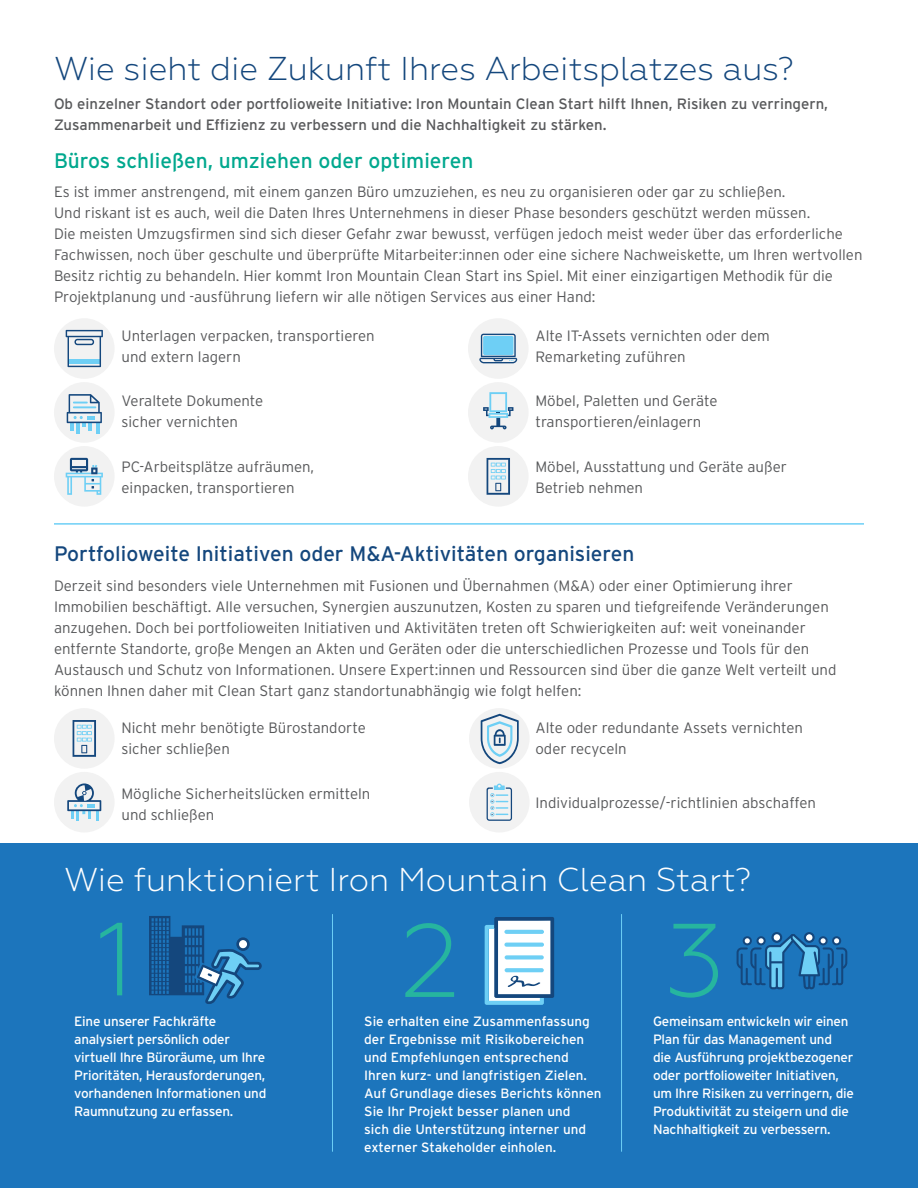
<style>
.page{position:relative;width:918px;height:1188px;background:#fff}
.page>*{position:absolute;margin:0;border:0;box-sizing:border-box;transform-origin:0 0}
.t1{font:300 33px "Geometria";color:#14477d}
.t2{font:300 33px "Geometria";color:#fff}
.t3{font:21px "Interstate";color:#14477d}
.t4{font:21px "Interstate";color:#00a88e}
.t5{font:300 15px/21px "Interstate";color:#58595b}
.t6{font:15px/21px "Interstate";color:#58595b}
.t7{font:13.5px/18px "Interstate";letter-spacing:-.02em;color:#fff}
.t8{font:13.5px/18px "Interstate";color:#fff}
</style>
<div class="page">
<div style="left:0;top:844px;width:918px;height:344px;background:#1c75bc"></div>
<hr style="left:54px;top:523px;width:810px;height:2px;background:#6dcff6">
<hr style="left:332px;top:914px;width:1px;height:238px;background:#6dcff6">
<hr style="left:621px;top:914px;width:1px;height:238px;background:#6dcff6">
<svg style="left:100px;top:923px;width:22px;height:72px"></svg>
<svg style="left:670px;top:924px;width:48px;height:74px"></svg>
<svg style="left:405px;top:923px;width:49px;height:74px"></svg>
<svg style="left:149px;top:916px;width:113px;height:88px"></svg>
<svg style="left:485px;top:917px;width:69px;height:88px"></svg>
<svg style="left:737px;top:932px;width:110px;height:57px"></svg>
<div style="left:54px;top:318px;width:61px;height:61px;background:#f2f2f2;border-radius:50%"></div>
<svg style="left:66px;top:330px;width:37px;height:37px"></svg>
<div style="left:54px;top:382px;width:61px;height:61px;background:#f2f2f2;border-radius:50%"></div>
<svg style="left:67px;top:394px;width:35px;height:39px"></svg>
<hr style="left:73px;top:406px;width:23px;height:2px;background:#6ecff5">
<div style="left:54px;top:446px;width:61px;height:61px;background:#f2f2f2;border-radius:50%"></div>
<svg style="left:66px;top:458px;width:37px;height:37px"></svg>
<div style="left:468px;top:318px;width:61px;height:61px;background:#f2f2f2;border-radius:50%"></div>
<svg style="left:479px;top:334px;width:38px;height:29px"></svg>
<div style="left:483px;top:336px;width:30px;height:19px;background:#6ecff5;border-radius:2px"></div>
<div style="left:468px;top:382px;width:61px;height:61px;background:#f2f2f2;border-radius:50%"></div>
<svg style="left:483px;top:392px;width:30px;height:37px"></svg>
<div style="left:468px;top:446px;width:61px;height:61px;background:#f2f2f2;border-radius:50%"></div>
<svg style="left:487px;top:458px;width:23px;height:37px"></svg>
<div style="left:469px;top:708px;width:61px;height:61px;background:#f2f2f2;border-radius:50%"></div>
<svg style="left:481px;top:714px;width:38px;height:50px"></svg>
<div style="left:469px;top:772px;width:61px;height:60px;background:#f2f2f2;border-radius:50%"></div>
<svg style="left:487px;top:784px;width:25px;height:37px"></svg>
<div style="left:54px;top:708px;width:61px;height:61px;background:#f2f2f2;border-radius:50%"></div>
<svg style="left:73px;top:720px;width:23px;height:37px"></svg>
<div style="left:54px;top:772px;width:61px;height:60px;background:#f2f2f2;border-radius:50%"></div>
<svg style="left:67px;top:783px;width:34px;height:38px"></svg>
<h1 class="t1" style="left:54px;top:49px;width:741px">Wie sieht die Zukunft Ihres Arbeitsplatzes aus?</h1>
<p class="t6" style="left:54px;top:93px;width:776px">Ob einzelner Standort oder portfolioweite Initiative: Iron Mountain Clean Start hilft Ihnen, Risiken zu verringern,<br>Zusammenarbeit und Effizienz zu verbessern und die Nachhaltigkeit zu stärken.</p>
<h2 class="t4" style="left:54px;top:145px;width:421px">Büros schließen, umziehen oder optimieren</h2>
<p class="t5" style="left:54px;top:180px;width:810px">Es ist immer anstrengend, mit einem ganzen Büro umzuziehen, es neu zu organisieren oder gar zu schließen.<br>Und riskant ist es auch, weil die Daten Ihres Unternehmens in dieser Phase besonders geschützt werden müssen.<br>Die meisten Umzugsfirmen sind sich dieser Gefahr zwar bewusst, verfügen jedoch meist weder über das erforderliche Fachwissen, noch über geschulte und überprüfte Mitarbeiter:innen oder eine sichere Nachweiskette, um Ihren wertvollen Besitz richtig zu behandeln. Hier kommt Iron Mountain Clean Start ins Spiel. Mit einer einzigartigen Methodik für die Projektplanung und -ausführung liefern wir alle nötigen Services aus einer Hand:</p>
<p class="t5" style="left:122px;top:324px;width:255px">Unterlagen verpacken, transportieren und extern lagern</p>
<p class="t5" style="left:122px;top:390px;width:143px">Veraltete Dokumente sicher vernichten</p>
<p class="t5" style="left:122px;top:456px;width:194px">PC-Arbeitsplätze aufräumen, einpacken, transportieren</p>
<p class="t5" style="left:536px;top:324px;width:236px">Alte IT-Assets vernichten oder dem<br>Remarketing zuführen</p>
<p class="t5" style="left:536px;top:390px;width:184px">Möbel, Paletten und Geräte transportieren/einlagern</p>
<p class="t5" style="left:536px;top:456px;width:253px">Möbel, Ausstattung und Geräte außer<br>Betrieb nehmen</p>
<h2 class="t3" style="left:54px;top:539px;width:582px">Portfolioweite Initiativen oder M&amp;A-Aktivitäten organisieren</h2>
<p class="t5" style="left:54px;top:574px;width:784px">Derzeit sind besonders viele Unternehmen mit Fusionen und Übernahmen (M&amp;A) oder einer Optimierung ihrer Immobilien beschäftigt. Alle versuchen, Synergien auszunutzen, Kosten zu sparen und tiefgreifende Veränderungen anzugehen. Doch bei portfolioweiten Initiativen und Aktivitäten treten oft Schwierigkeiten auf: weit voneinander entfernte Standorte, große Mengen an Akten und Geräten oder die unterschiedlichen Prozesse und Tools für den Austausch und Schutz von Informationen. Unsere Expert:innen und Ressourcen sind über die ganze Welt verteilt und können Ihnen daher mit Clean Start ganz standortunabhängig wie folgt helfen:</p>
<p class="t5" style="left:122px;top:716px;width:246px">Nicht mehr benötigte Bürostandorte sicher schließen</p>
<p class="t5" style="left:122px;top:782px;width:250px">Mögliche Sicherheitslücken ermitteln und schließen</p>
<p class="t5" style="left:536px;top:716px;width:269px">Alte oder redundante Assets vernichten oder recyceln</p>
<p class="t5" style="left:536px;top:791px;width:282px">Individualprozesse/-richtlinien abschaffen</p>
<h1 class="t2" style="left:64px;top:861px;width:689px">Wie funktioniert Iron Mountain Clean Start?</h1>
<p class="t7" style="left:74px;top:1012px;width:194px">Eine unserer Fachkräfte analysiert persönlich oder virtuell Ihre Büroräume, um Ihre<br>Prioritäten, Herausforderungen, vorhandenen Informationen und<br>Raumnutzung zu erfassen.</p>
<p class="t7" style="left:653px;top:1012px;width:202px">Gemeinsam entwickeln wir einen<br>Plan für das Management und<br>die Ausführung projektbezogener oder portfolioweiter Initiativen, um Ihre Risiken zu verringern, die<br>Produktivität zu steigern und die<br>Nachhaltigkeit zu verbessern.</p>
<p class="t8" style="left:364px;top:1012px;width:239px">Sie erhalten eine Zusammenfassung der Ergebnisse mit Risikobereichen und Empfehlungen entsprechend Ihren kurz- und langfristigen Zielen.<br>Auf Grundlage dieses Berichts können Sie Ihr Projekt besser planen und<br>sich die Unterstützung interner und externer Stakeholder einholen.</p>
</div>
